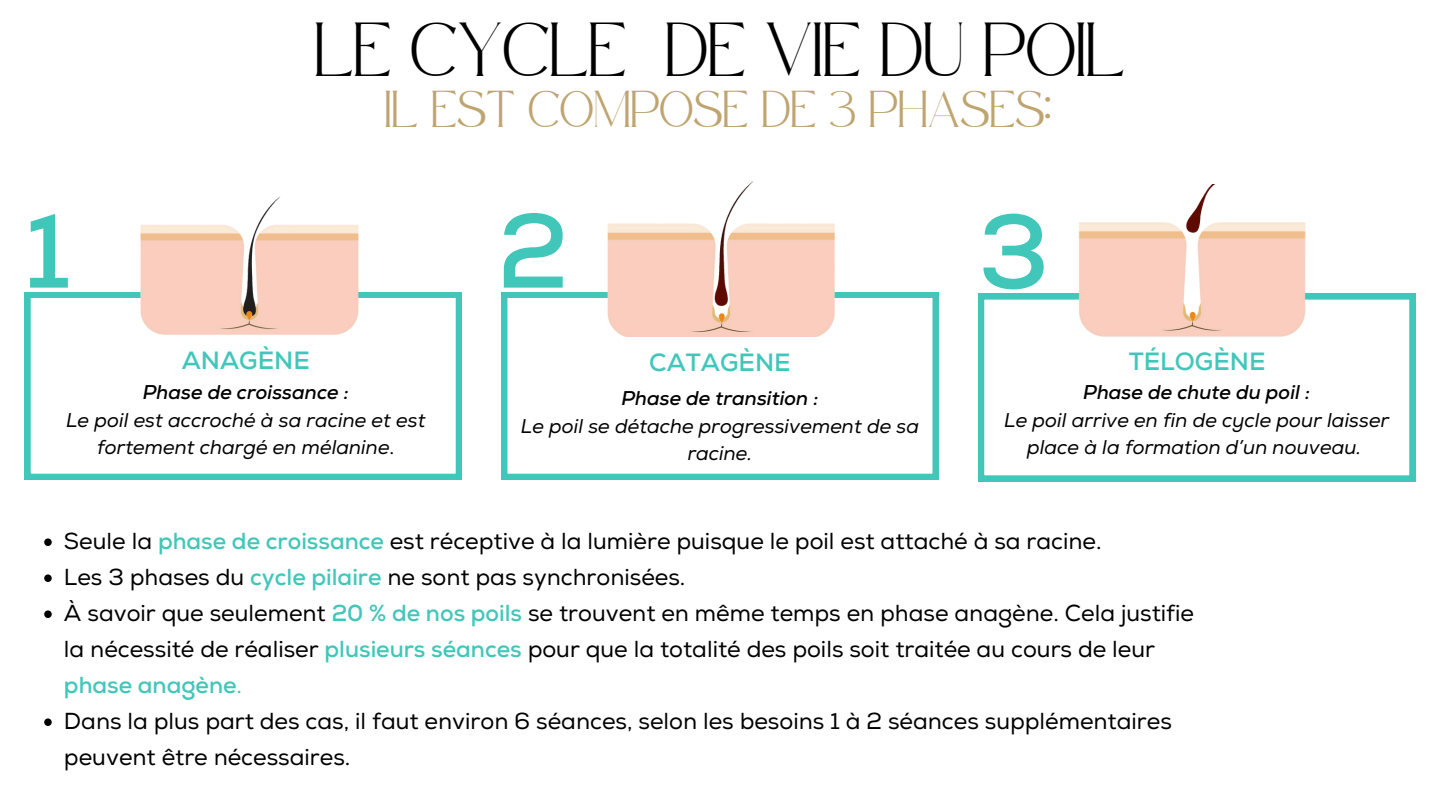
<style>
.page{position:relative;width:1440px;height:810px;background:#fff}
.page>*{position:absolute;margin:0;border:0;box-sizing:border-box;transform-origin:0 0}
.t1{font:700 105.3px "Nexa";color:#40c7b9}
.t2{font:37.3px "Safira March";color:#000}
.t3{font:25.3px "Safira March";color:#bea570}
.t4{font:700 24.9px "Nexa";color:#40c7b9}
.t5{font:23.1px/36px "Nexa";color:#000}
.t6{font:italic 19.9px/27.8px "Nexa";color:#000;text-align:center}
.t7{font:italic 700 19.9px "Nexa";color:#000}
.s1{font-style:normal}
.s2{font-weight:700;color:#40c7b9}
.s3{color:#40c7b9}
</style>
<div class="page">
<svg style="left:25px;top:292px;width:437px;height:188px"></svg>
<svg style="left:501px;top:292px;width:437px;height:188px"></svg>
<svg style="left:978px;top:294px;width:437px;height:187px"></svg>
<img style="left:116px;top:196px;width:254px;height:140px">
<img style="left:593px;top:181px;width:254px;height:155px">
<img style="left:1065px;top:184px;width:254px;height:164px">
<svg style="left:44px;top:538px;width:8px;height:8px"></svg>
<svg style="left:44px;top:574px;width:8px;height:8px"></svg>
<svg style="left:44px;top:610px;width:8px;height:8px"></svg>
<svg style="left:44px;top:718px;width:8px;height:8px"></svg>
<h3 class="t2" style="left:315px;top:42px;width:812px">LE CYCLE DE VIE DU POIL</h3>
<h2 class="t1" style="left:25px;top:189px;width:47px">1</h2>
<p class="t3" style="left:385px;top:104px;width:668px">IL EST COMPOSE DE 3 PHASES:</p>
<p class="t1" style="left:498px;top:189px;width:73px">2</p>
<p class="t1" style="left:978px;top:190px;width:72px">3</p>
<p class="t4" style="left:182px;top:346px;width:130px">ANAGÈNE</p>
<p class="t7" style="left:143px;top:380px;width:207px">Phase de croissance :</p>
<p class="t6" style="left:66px;top:406px;width:361px">Le poil est accroché à sa racine et est fortement chargé en mélanine<span class="s1">.</span></p>
<p class="t4" style="left:649px;top:348px;width:143px">CATAGÈNE</p>
<p class="t7" style="left:621px;top:386px;width:199px">Phase de transition :</p>
<h2 class="t6" style="left:521px;top:413px;width:400px">Le poil se détache progressivement de sa racine.</h2>
<p class="t4" style="left:1129px;top:347px;width:138px">TÉLOGÈNE</p>
<p class="t7" style="left:1083px;top:380px;width:229px">Phase de chute du poil :</p>
<p class="t6" style="left:1004px;top:406px;width:386px">Le poil arrive en fin de cycle pour laisser place à la formation d’un nouveau.</p>
<p class="t5" style="left:64px;top:524px;width:1039px">Seule la <span class="s2">phase de croissance</span> est réceptive à la lumière puisque le poil est attaché à sa racine.</p>
<h2 class="t5" style="left:64px;top:560px;width:623px">Les 3 phases du <span class="s2">cycle pilaire</span> ne sont pas synchronisées.</h2>
<p class="t5" style="left:64px;top:596px;width:1131px">À savoir que seulement <span class="s2">20 % de nos poils</span> se trouvent en même temps en phase anagène. Cela justifie la nécessité de réaliser <span class="s2">plusieurs séances</span> pour que la totalité des poils soit traitée au cours de leur <span class="s2">phase anagène</span><span class="s3">.</span></p>
<p class="t5" style="left:64px;top:704px;width:1109px">Dans la plus part des cas, il faut environ 6 séances, selon les besoins 1 à 2 séances supplémentaires peuvent être nécessaires.</p>
</div>
